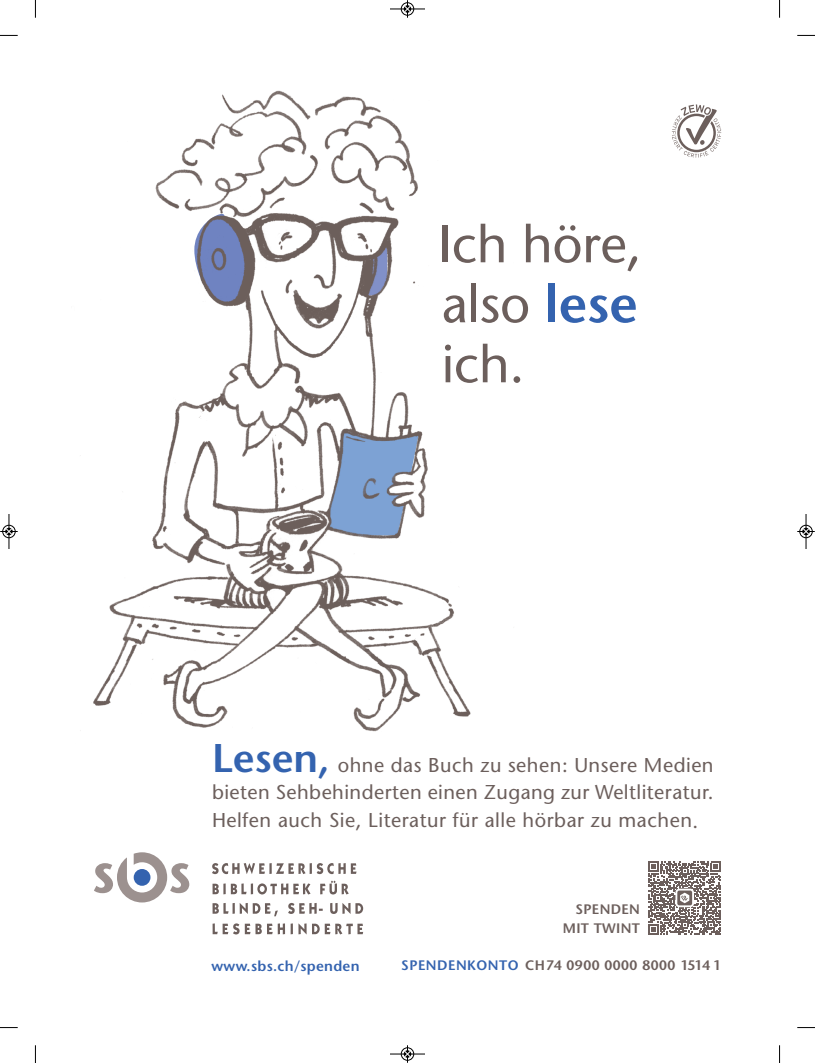
<style>
.page{position:relative;width:815px;height:1063px;background:#fff}
.page>*{position:absolute;margin:0;border:0;box-sizing:border-box;transform-origin:0 0}
.t1{font:500 52.5px/60px "Stone Sans Std";letter-spacing:-.005em;color:#6c5f5c;text-align:justify}
.t2{font:500 20px/27.5px "Stone Sans Std";letter-spacing:.025em;color:#6c5f5c;text-align:justify}
.t3{font:600 14.38px "Stone Sans Std";letter-spacing:.02em;color:#3463af}
.t4{font:600 13.75px/18.8px "Stone Sans Std";letter-spacing:.035em;color:#6c5f5c;text-align:right}
.s1{font-weight:600;color:#3463af}
.s2{font-weight:600;font-size:40px;color:#3463af}
.s3{color:#3463af}
</style>
<div class="page">
<img style="left:80px;top:90px;width:391px;height:642px">
<svg style="left:212px;top:863px;width:145px;height:11px"></svg>
<svg style="left:213px;top:883px;width:98px;height:11px"></svg>
<svg style="left:320px;top:881px;width:29px;height:13px"></svg>
<svg style="left:213px;top:903px;width:65px;height:13px"></svg>
<svg style="left:288px;top:903px;width:35px;height:11px"></svg>
<svg style="left:330px;top:903px;width:33px;height:11px"></svg>
<svg style="left:213px;top:923px;width:72px;height:11px"></svg>
<svg style="left:291px;top:923px;width:72px;height:11px"></svg>
<svg style="left:94px;top:852px;width:95px;height:50px"></svg>
<svg style="left:648px;top:862px;width:73px;height:72px"></svg>
<svg style="left:672px;top:104px;width:49px;height:54px"></svg>
<svg style="left:35px;top:0;width:1px;height:18px"></svg>
<svg style="left:0;top:35px;width:18px;height:1px"></svg>
<svg style="left:779px;top:0;width:1px;height:18px"></svg>
<svg style="left:797px;top:35px;width:18px;height:1px"></svg>
<svg style="left:35px;top:1045px;width:1px;height:18px"></svg>
<svg style="left:0;top:1027px;width:18px;height:1px"></svg>
<svg style="left:779px;top:1045px;width:1px;height:18px"></svg>
<svg style="left:797px;top:1027px;width:18px;height:1px"></svg>
<div style="left:401px;top:2px;width:13px;height:14px;border:1px solid #fff;border-radius:50%"></div>
<hr style="left:390px;top:9px;width:35px;height:1px;background:#000">
<div style="left:401px;top:3px;width:13px;height:12px;border:1px solid #000;border-radius:50%"></div>
<svg style="left:404px;top:0;width:7px;height:18px"></svg>
<div style="left:401px;top:1047px;width:13px;height:14px;border:1px solid #fff;border-radius:50%"></div>
<hr style="left:390px;top:1054px;width:35px;height:1px;background:#000">
<div style="left:401px;top:1048px;width:13px;height:12px;border:1px solid #000;border-radius:50%"></div>
<svg style="left:404px;top:1045px;width:7px;height:18px"></svg>
<div style="left:2px;top:525px;width:14px;height:13px;border:1px solid #fff;border-radius:50%"></div>
<hr style="left:9px;top:514px;width:1px;height:35px;background:#000">
<div style="left:3px;top:525px;width:12px;height:13px;border:1px solid #000;border-radius:50%"></div>
<svg style="left:0;top:528px;width:18px;height:7px"></svg>
<div style="left:799px;top:525px;width:14px;height:13px;border:1px solid #fff;border-radius:50%"></div>
<hr style="left:806px;top:514px;width:1px;height:35px;background:#000">
<div style="left:800px;top:525px;width:12px;height:13px;border:1px solid #000;border-radius:50%"></div>
<svg style="left:797px;top:528px;width:18px;height:7px"></svg>
<p class="t1" style="left:438px;top:219px;width:205px">Ich höre, also <span class="s1">lese </span>ich.</p>
<p class="t2" style="left:212px;top:753px;width:503px"><span class="s2">Lesen,</span> ohne das Buch zu sehen: Unsere Medien bieten Sehbehinderten einen Zugang zur Weltliteratur.<br>Helfen auch Sie, Literatur für alle hörbar zu machen.</p>
<p class="t4" style="left:563px;top:900px;width:79px">SPENDEN<br>MIT TWINT</p>
<p class="t3" style="left:212px;top:957px;width:150px">www.sbs.ch/spenden</p>
<p class="t4" style="left:401px;top:956px;width:321px"><span class="s3">SPENDENKONTO</span> CH74 0900 0000 8000 1514 1</p>
</div>
